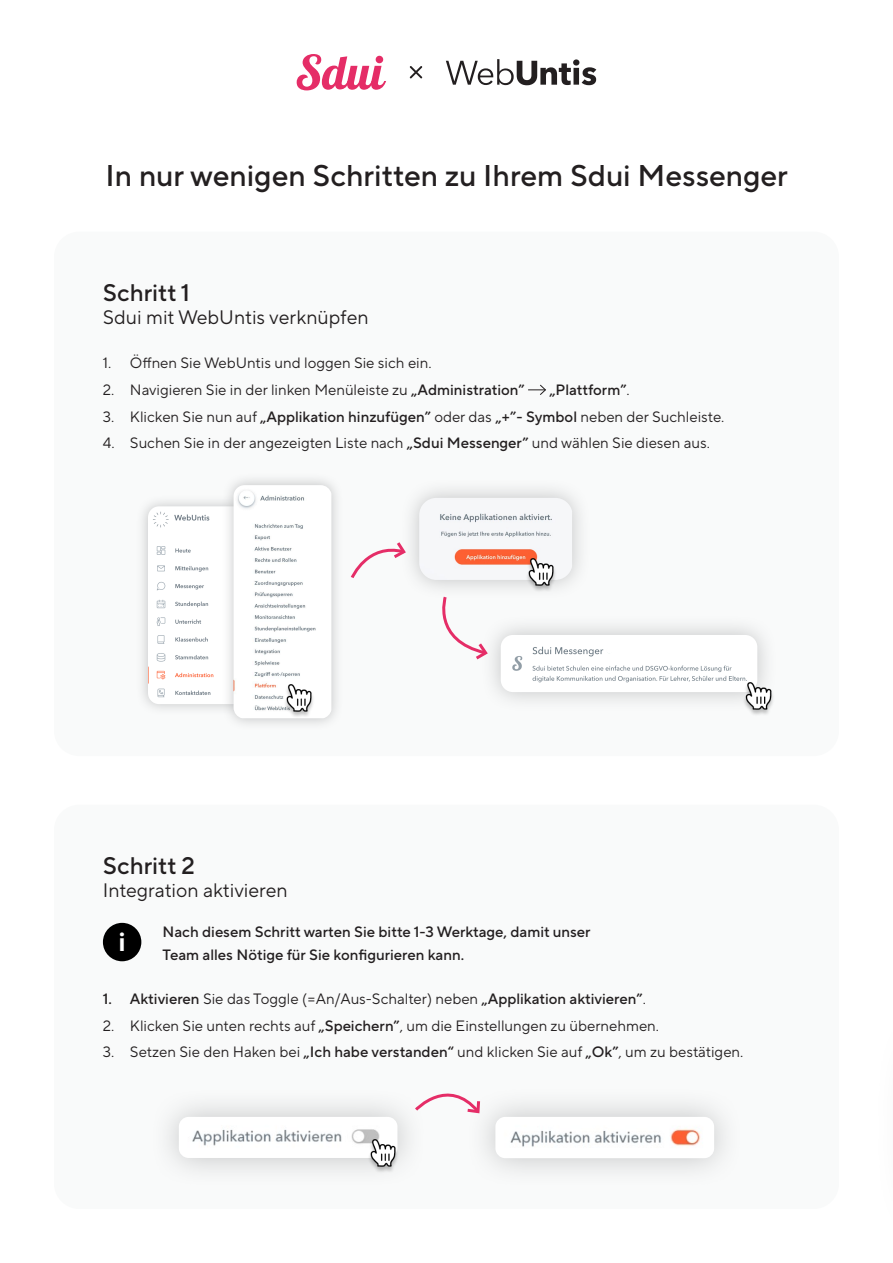
<style>
.page{position:relative;width:893px;height:1263px;background:#fff}
.page>*{position:absolute;margin:0;border:0;box-sizing:border-box;transform-origin:0 0}
.t1{font:500 30px "TT Norms Pro";color:#231f20}
.t2{font:700 26.25px "TT Norms Pro";color:#fff}
.t3{font:500 24px "TT Norms Pro";color:#231f20}
.t4{font:19.5px "TT Norms Pro";color:#231f20}
.t5{font:15px "TT Norms Pro";color:#231f20}
.t6{font:500 15px/23.4px "TT Norms Pro";color:#231f20}
.s1{font-weight:500}
.s2{font-weight:400}
</style>
<div class="page">
<svg style="left:410px;top:66px;width:12px;height:13px"></svg>
<svg style="left:297px;top:54px;width:89px;height:36px"></svg>
<svg style="left:446px;top:59px;width:150px;height:26px"></svg>
<div style="left:54px;top:805px;width:785px;height:404px;background:#f9fafa;border-radius:25px"></div>
<div style="left:150px;top:1087px;width:277px;height:100px;background:#8b8c8e;opacity:.5"></div>
<img style="left:179px;top:1117px;width:218px;height:41px">
<div style="left:466px;top:1087px;width:277px;height:101px;background:#8b8c8e;opacity:.5"></div>
<img style="left:495px;top:1117px;width:219px;height:41px">
<img style="left:368px;top:1140px;width:31px;height:34px">
<svg style="left:413px;top:1087px;width:69px;height:29px"></svg>
<div style="left:54px;top:232px;width:785px;height:524px;background:#f9fafa;border-radius:25px"></div>
<svg style="left:528px;top:384px;width:18px;height:11px"></svg>
<div style="left:136px;top:494px;width:122px;height:222px;background:#8b8c8e;opacity:.5"></div>
<img style="left:148px;top:506px;width:73px;height:198px">
<div style="left:172px;top:524px;width:34px;height:11px;background:#fff"></div>
<div style="left:221px;top:473px;width:122px;height:258px;background:#8b8c8e;opacity:.5"></div>
<img style="left:234px;top:485px;width:97px;height:233px">
<img style="left:283px;top:684px;width:31px;height:34px">
<div style="left:400px;top:478px;width:192px;height:121px;background:#8b8c8e;opacity:.5"></div>
<img style="left:419px;top:498px;width:153px;height:82px">
<img style="left:525px;top:559px;width:32px;height:33px">
<div style="left:480px;top:615px;width:297px;height:97px;background:#8b8c8e;opacity:.5"></div>
<img style="left:501px;top:635px;width:256px;height:57px">
<div style="left:606px;top:647px;width:7px;height:7px;background:#fff;border-radius:50%"></div>
<img style="left:743px;top:682px;width:31px;height:33px">
<svg style="left:351px;top:539px;width:57px;height:41px"></svg>
<svg style="left:432px;top:594px;width:58px;height:68px"></svg>
<div style="left:103px;top:923px;width:38px;height:38px;background:#000;border-radius:50%"></div>
<p class="t1" style="left:106px;top:154px;width:684px">In nur wenigen Schritten zu Ihrem Sdui Messenger</p>
<p class="t3" style="left:103px;top:275px;width:89px">Schritt 1</p>
<p class="t4" style="left:103px;top:304px;width:267px">Sdui mit WebUntis verknüpfen</p>
<p class="t5" style="left:103px;top:352px;width:330px">1. Öffnen Sie WebUntis und loggen Sie sich ein.</p>
<p class="t5" style="left:103px;top:379px;width:423px">2. Navigieren Sie in der linken Menüleiste zu <span class="s1">„Administration”</span></p>
<p class="t6" style="left:549px;top:378px;width:82px">„Plattform”<span class="s2">.</span></p>
<p class="t5" style="left:103px;top:406px;width:623px">3. Klicken Sie nun auf <span class="s1">„Applikation hinzufügen”</span> oder das <span class="s1">„+”- Symbol</span> neben der Suchleiste.</p>
<p class="t5" style="left:103px;top:432px;width:608px">4. Suchen Sie in der angezeigten Liste nach <span class="s1">„Sdui Messenger”</span> und wählen Sie diesen aus.</p>
<p class="t3" style="left:103px;top:848px;width:94px">Schritt 2</p>
<p class="t4" style="left:103px;top:877px;width:186px">Integration aktivieren</p>
<p class="t6" style="left:162px;top:920px;width:430px">Nach diesem Schritt warten Sie bitte 1-3 Werktage, damit unser<br>Team alles Nötige für Sie konfigurieren kann.</p>
<p class="t5" style="left:103px;top:988px;width:544px"><span class="s1">1. Aktivieren</span> Sie das Toggle (=An/Aus-Schalter) neben <span class="s1">„Applikation aktivieren”</span>.</p>
<p class="t5" style="left:103px;top:1015px;width:558px">2. Klicken Sie unten rechts auf <span class="s1">„Speichern”</span>, um die Einstellungen zu übernehmen.</p>
<p class="t5" style="left:103px;top:1041px;width:642px">3. Setzen Sie den Haken bei <span class="s1">„Ich habe verstanden“</span> und klicken Sie auf <span class="s1">„Ok”</span>, um zu bestätigen.</p>
<p class="t2" style="left:119px;top:923px;width:9px">i</p>
</div>
